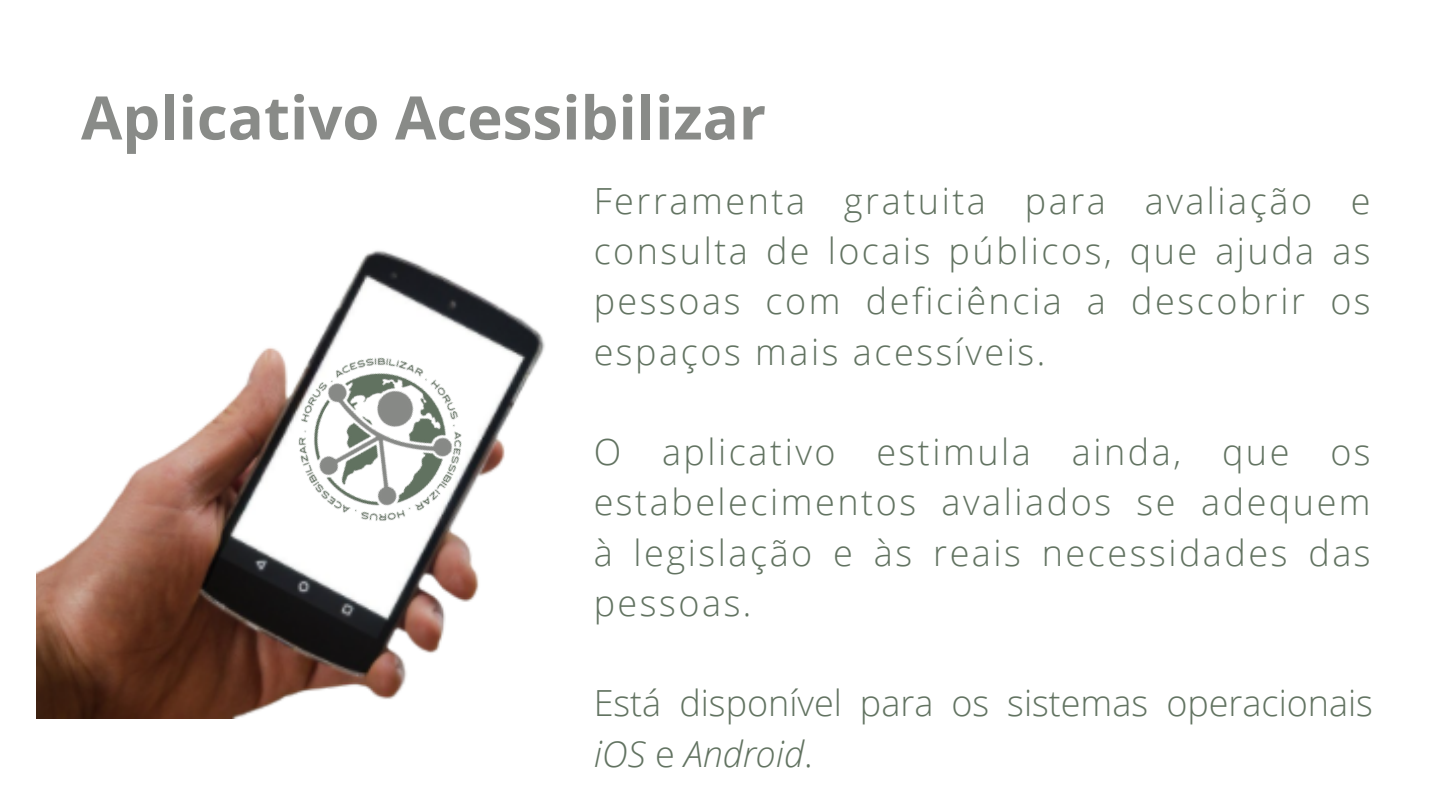
<style>
.page{position:relative;width:1440px;height:810px;background:#fff}
.page>*{position:absolute;margin:0;border:0;box-sizing:border-box;transform-origin:0 0}
.t1{font:700 60px "Open Sans";color:#898b88}
.t2{font:300 36px/50.2px "Open Sans";letter-spacing:.07em;color:#627361;text-align:justify}
.t3{font:300 36px/50.2px "Open Sans";color:#627361}
.s1{font-style:italic}
</style>
<div class="page">
<img style="left:37px;top:250px;width:508px;height:469px">
<img style="left:263px;top:322px;width:234px;height:235px">
<p class="t1" style="left:81px;top:75px;width:687px">Aplicativo Acessibilizar</p>
<h1 class="t2" style="left:594px;top:175px;width:779px">Ferramenta gratuita para avaliação e consulta de locais públicos, que ajuda as pessoas com deficiência a descobrir os espaços mais acessíveis.</h1>
<p class="t2" style="left:594px;top:426px;width:779px">O aplicativo estimula ainda, que os estabelecimentos avaliados se adequem à legislação e às reais necessidades das pessoas.</p>
<p class="t3" style="left:594px;top:677px;width:781px">Está disponível para os sistemas operacionais <span class="s1">iOS</span> e <span class="s1">Android</span>.</p>
</div>
